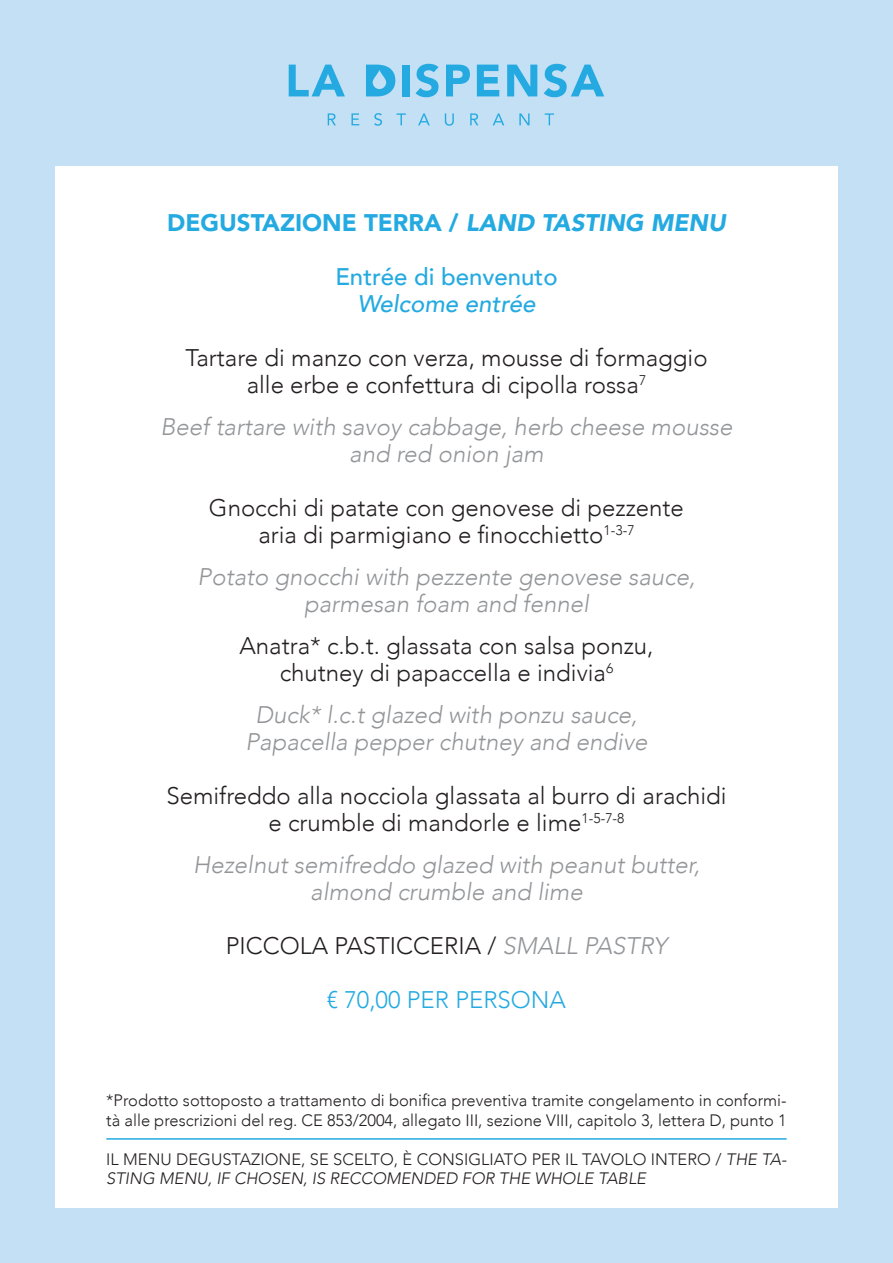
<style>
.page{position:relative;width:893px;height:1263px;background:#c3e0f4}
.page>*{position:absolute;margin:0;border:0;box-sizing:border-box;transform-origin:0 0}
.t1{font:300 24px "Avenir";color:#231f20}
.t2{font:italic 300 24px "Avenir";color:#939598}
.t3{font:900 24px "Avenir";color:#24aae1}
.t4{font:500 24px "Avenir";color:#24aae1}
.t5{font:300 24px "Avenir";color:#24aae1}
.t6{font:italic 500 24px "Avenir";color:#24aae1}
.t7{font:300 16.5px/19.5px "Avenir";color:#231f20}
.s1{font-style:italic}
.s2{font-style:italic;color:#939598}
</style>
<div class="page">
<div style="left:55px;top:167px;width:783px;height:1041px;background:#fff"></div>
<svg style="left:289px;top:65px;width:56px;height:31px"></svg>
<svg style="left:366px;top:65px;width:29px;height:31px"></svg>
<div style="left:402px;top:65px;width:7px;height:31px;background:#24aae1"></div>
<svg style="left:416px;top:64px;width:22px;height:33px"></svg>
<svg style="left:446px;top:65px;width:24px;height:31px"></svg>
<svg style="left:477px;top:65px;width:22px;height:31px"></svg>
<svg style="left:507px;top:65px;width:30px;height:31px"></svg>
<svg style="left:544px;top:64px;width:60px;height:33px"></svg>
<svg style="left:328px;top:113px;width:8px;height:12px"></svg>
<svg style="left:351px;top:113px;width:8px;height:12px"></svg>
<svg style="left:374px;top:113px;width:8px;height:13px"></svg>
<svg style="left:397px;top:113px;width:9px;height:12px"></svg>
<svg style="left:418px;top:113px;width:12px;height:12px"></svg>
<svg style="left:445px;top:113px;width:9px;height:13px"></svg>
<svg style="left:470px;top:113px;width:8px;height:12px"></svg>
<svg style="left:493px;top:113px;width:11px;height:12px"></svg>
<svg style="left:519px;top:113px;width:11px;height:12px"></svg>
<svg style="left:545px;top:113px;width:9px;height:12px"></svg>
<hr style="left:106px;top:1138px;width:681px;height:2px;background:#24aae1">
<p class="t3" style="left:167px;top:202px;width:560px">DEGUSTAZIONE TERRA / <span class="s1">LAND TASTING MENU</span></p>
<p class="t4" style="left:335px;top:256px;width:224px">Entrée di benvenuto</p>
<p class="t6" style="left:357px;top:289px;width:180px">Welcome entrée</p>
<p class="t1" style="left:185px;top:343px;width:524px">Tartare di manzo con verza, mousse di formaggio</p>
<p class="t1" style="left:247px;top:370px;width:401px">alle erbe e confettura di cipolla rossa<sup>7</sup></p>
<p class="t2" style="left:160px;top:412px;width:573px">Beef tartare with savoy cabbage, herb cheese mousse</p>
<p class="t2" style="left:349px;top:439px;width:196px">and red onion jam</p>
<p class="t1" style="left:209px;top:493px;width:476px">Gnocchi di patate con genovese di pezzente</p>
<p class="t1" style="left:258px;top:520px;width:378px">aria di parmigiano e finocchietto<sup>1-3-7</sup></p>
<p class="t2" style="left:198px;top:562px;width:499px">Potato gnocchi with pezzente genovese sauce,</p>
<p class="t2" style="left:304px;top:589px;width:286px">parmesan foam and fennel</p>
<p class="t1" style="left:239px;top:631px;width:416px">Anatra* c.b.t. glassata con salsa ponzu,</p>
<p class="t1" style="left:280px;top:658px;width:335px">chutney di papaccella e indivia<sup>6</sup></p>
<p class="t2" style="left:255px;top:700px;width:383px">Duck* l.c.t glazed with ponzu sauce,</p>
<p class="t2" style="left:245px;top:727px;width:403px">Papacella pepper chutney and endive</p>
<p class="t1" style="left:166px;top:781px;width:562px">Semifreddo alla nocciola glassata al burro di arachidi</p>
<p class="t1" style="left:268px;top:808px;width:358px">e crumble di mandorle e lime<sup>1-5-7-8</sup></p>
<p class="t2" style="left:193px;top:850px;width:508px">Hezelnut semifreddo glazed with peanut butter,</p>
<p class="t2" style="left:310px;top:877px;width:274px">almond crumble and lime</p>
<p class="t1" style="left:226px;top:931px;width:443px">PICCOLA PASTICCERIA / <span class="s2">SMALL PASTRY</span></p>
<p class="t5" style="left:327px;top:985px;width:241px">€ 70,00 PER PERSONA</p>
<p class="t7" style="left:106px;top:1091px;width:682px">*Prodotto sottoposto a trattamento di bonifica preventiva tramite congelamento in conformi&shy;tà alle prescrizioni del reg. CE 853/2004, allegato III, sezione VIII, capitolo 3, lettera D, punto 1</p>
<p class="t7" style="left:106px;top:1149px;width:682px">IL MENU DEGUSTAZIONE, SE SCELTO, È CONSIGLIATO PER IL TAVOLO INTERO / <span class="s1">THE TA-<br>STING MENU, IF CHOSEN, IS RECCOMENDED FOR THE WHOLE TABLE</span></p>
</div>
